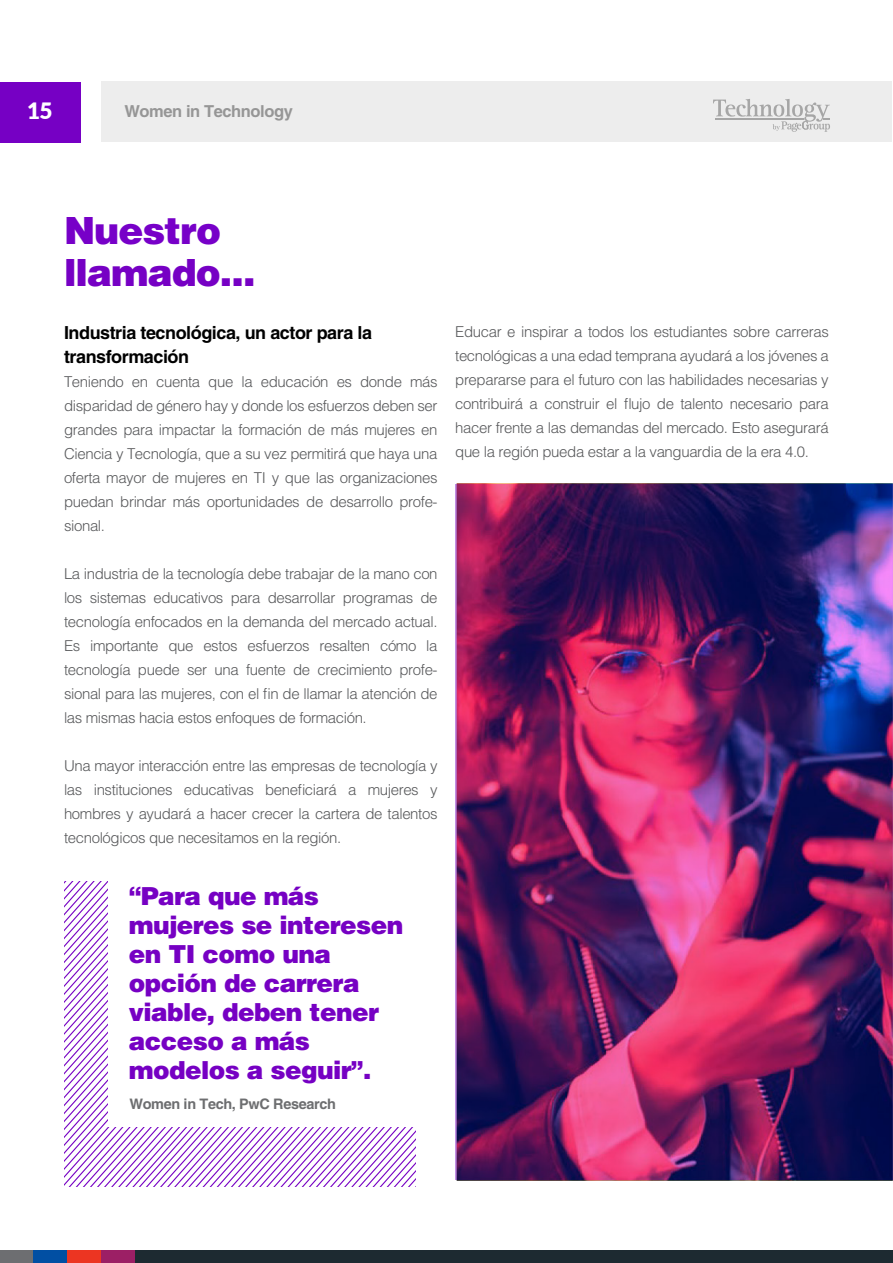
<style>
.page{position:relative;width:893px;height:1263px;background:#fff}
.page>*{position:absolute;margin:0;border:0;box-sizing:border-box;transform-origin:0 0}
.t1{font:900 37.5px "Helvetica LT Std";letter-spacing:-.025em;color:#7600c4}
.t2{font:900 37.5px "Helvetica LT Std";letter-spacing:-.025em;color:#7700c8}
.t3{font:900 24.9px/29px "Helvetica LT Std";letter-spacing:-.025em;color:#7600c3}
.t4{font:900 22.5px "Lato";color:#fff}
.t5{font:700 18px/24px "Helvetica LT Std";letter-spacing:-.025em;color:#000}
.t6{font:700 16.5px "Helvetica LT Std";letter-spacing:-.025em;color:#969696}
.t7{font:300 15px/24px "Helvetica LT Std";letter-spacing:-.025em;color:#58595b;text-align:justify}
.t8{font:700 14.55px "Helvetica LT Std";letter-spacing:-.025em;color:#6d6e70}
</style>
<div class="page">
<div style="left:2px;top:1251px;width:891px;height:12px;background:#1d2a31"></div>
<div style="left:101px;top:1251px;width:34px;height:12px;background:#9c1f65"></div>
<div style="left:67px;top:1251px;width:34px;height:12px;background:#ec3522"></div>
<div style="left:0;top:1251px;width:34px;height:12px;background:#6d6e71"></div>
<div style="left:34px;top:1251px;width:33px;height:12px;background:#014fa3"></div>
<img style="left:64px;top:483px;width:829px;height:704px">
<img style="left:455px;top:484px;width:438px;height:696px">
<div style="left:0;top:82px;width:80px;height:61px;background:#7600c4"></div>
<div style="left:102px;top:81px;width:790px;height:60px;background:#ededed"></div>
<svg style="left:713px;top:99px;width:117px;height:33px"></svg>
<h3 class="t4" style="left:27px;top:94px;width:27px">15</h3>
<p class="t6" style="left:124px;top:101px;width:170px">Women in Technology</p>
<h1 class="t2" style="left:64px;top:206px;width:159px">Nuestro</h1>
<h1 class="t1" style="left:64px;top:248px;width:193px">llamado...</h1>
<p class="t5" style="left:64px;top:321px;width:309px">Industria tecnológica, un actor para la transformación</p>
<p class="t7" style="left:64px;top:370px;width:375px">Teniendo en cuenta que la educación es donde más disparidad de género hay y donde los esfuerzos deben ser grandes para impactar la formación de más mujeres en Ciencia y Tecnología, que a su vez permitirá que haya una oferta mayor de mujeres en TI y que las organizaciones puedan brindar más oportunidades de desarrollo profe&shy;sional.</p>
<p class="t7" style="left:64px;top:562px;width:375px">La industria de la tecnología debe trabajar de la mano con los sistemas educativos para desarrollar programas de tecnología enfocados en la demanda del mercado actual.<br>Es importante que estos esfuerzos resalten cómo la tecnología puede ser una fuente de crecimiento profe&shy;sional para las mujeres, con el fin de llamar la atención de las mismas hacia estos enfoques de formación.</p>
<p class="t7" style="left:64px;top:754px;width:375px">Una mayor interacción entre las empresas de tecnología y las instituciones educativas beneficiará a mujeres y hombres y ayudará a hacer crecer la cartera de talentos tecnológicos que necesitamos en la región.</p>
<h2 class="t3" style="left:129px;top:881px;width:276px">“Para que más mujeres se interesen en TI como una opción de carrera viable, deben tener acceso a más modelos a seguir”.</h2>
<p class="t8" style="left:129px;top:1095px;width:208px">Women in Tech, PwC Research</p>
<p class="t7" style="left:455px;top:320px;width:375px">Educar e inspirar a todos los estudiantes sobre carreras tecnológicas a una edad temprana ayudará a los jóvenes a prepararse para el futuro con las habilidades necesarias y contribuirá a construir el flujo de talento necesario para hacer frente a las demandas del mercado. Esto asegurará que la región pueda estar a la vanguardia de la era 4.0.</p>
</div>
